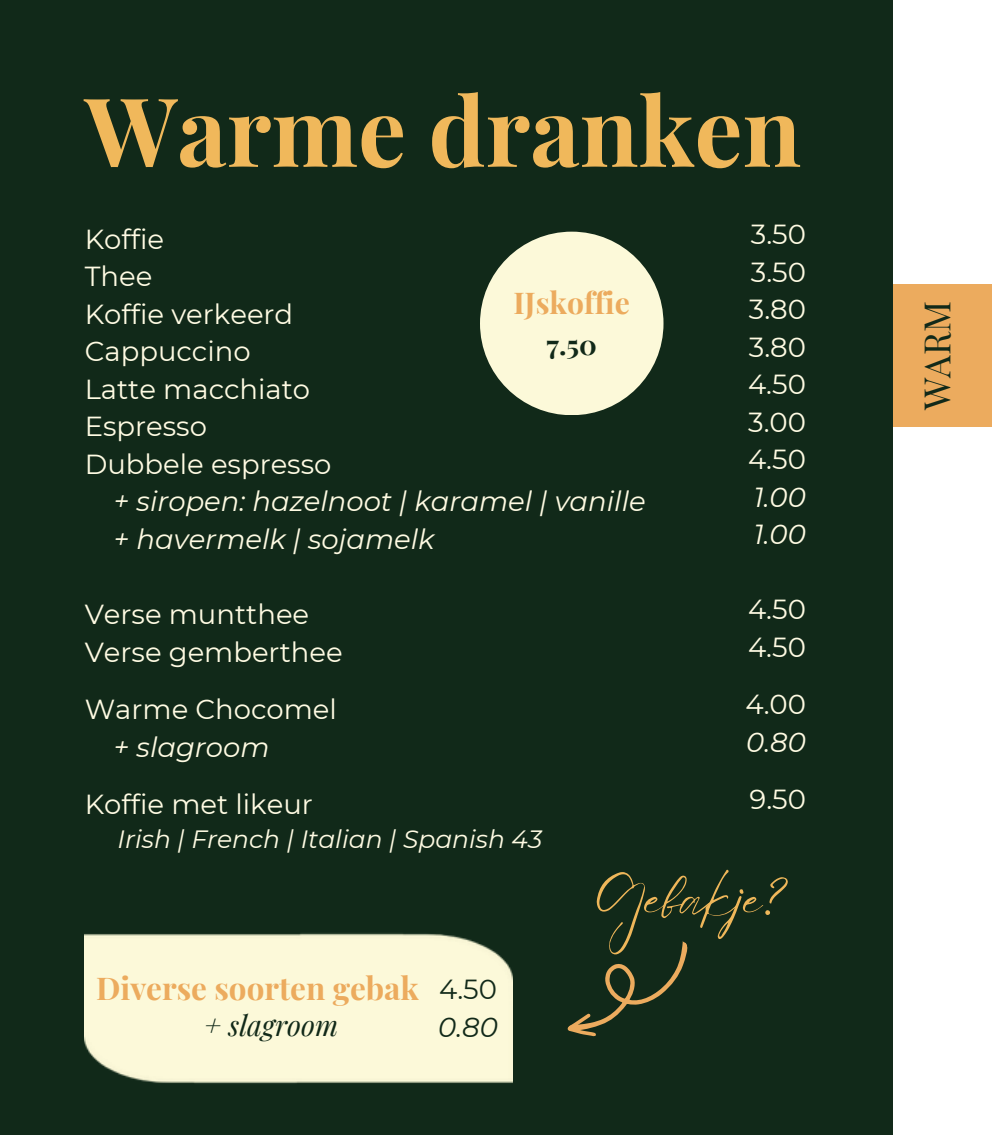
<style>
.page{position:relative;width:992px;height:1135px;background:#fff}
.page>*{position:absolute;margin:0;border:0;box-sizing:border-box;transform-origin:0 0}
.t1{font:700 95.5px "Playfair Display";color:#f0b85b}
.t2{font:55.25px "Eyesome Script";color:#efb75a}
.t3{font:35.75px "Playfair Display";color:#112919}
.t4{font:700 31.5px "Playfair Display";color:#ecab5e}
.t5{font:700 30px "Playfair Display";color:#ecab5e}
.t6{font:italic 28.5px "Playfair Display";color:#112919}
.t7{font:27.5px "Montserrat";color:#fffbe3}
.t8{font:italic 27.5px "Montserrat";color:#fffbe3}
.t9{font:700 27.5px "Playfair Display";color:#112919}
.t10{font:27.5px "Montserrat";color:#112919}
.t11{font:italic 27.5px "Montserrat";color:#112919}
.t12{font:italic 25px "Montserrat";color:#fffbe3}
</style>
<div class="page">
<div style="left:859px;top:284px;width:133px;height:143px;background:#ecab5e"></div>
<div style="left:0;top:0;width:893px;height:1134px;background:#112919"></div>
<div style="left:85px;top:933px;width:427px;height:151px;background:#fcf9d9"></div>
<div style="left:480px;top:232px;width:183px;height:183px;background:#fcf9d9;border-radius:50%"></div>
<svg style="left:567px;top:941px;width:121px;height:96px"></svg>
<p class="t1" style="left:85px;top:64px;width:718px">Warme dranken</p>
<p class="t7" style="left:85px;top:222px;width:81px">Koffie</p>
<p class="t7" style="left:85px;top:260px;width:69px">Thee</p>
<p class="t7" style="left:85px;top:297px;width:210px">Koffie verkeerd</p>
<p class="t7" style="left:85px;top:335px;width:167px">Cappuccino</p>
<p class="t7" style="left:85px;top:372px;width:227px">Latte macchiato</p>
<p class="t7" style="left:85px;top:410px;width:124px">Espresso</p>
<p class="t7" style="left:85px;top:447px;width:248px">Dubbele espresso</p>
<p class="t8" style="left:114px;top:485px;width:533px">+ siropen: hazelnoot | karamel | vanille</p>
<p class="t8" style="left:114px;top:522px;width:322px">+ havermelk | sojamelk</p>
<p class="t5" style="left:514px;top:281px;width:118px">IJskoffie</p>
<p class="t9" style="left:547px;top:325px;width:52px">7.50</p>
<p class="t7" style="left:85px;top:597px;width:226px">Verse muntthee</p>
<p class="t7" style="left:85px;top:635px;width:259px">Verse gemberthee</p>
<p class="t7" style="left:85px;top:692px;width:254px">Warme Chocomel</p>
<p class="t8" style="left:114px;top:730px;width:157px">+ slagroom</p>
<p class="t7" style="left:85px;top:787px;width:230px">Koffie met likeur</p>
<p class="t12" style="left:118px;top:823px;width:426px">Irish | French | Italian | Spanish 43</p>
<p class="t7" style="left:751px;top:217px;width:57px">3.50</p>
<p class="t7" style="left:751px;top:255px;width:57px">3.50</p>
<p class="t7" style="left:749px;top:292px;width:59px">3.80</p>
<p class="t7" style="left:749px;top:330px;width:59px">3.80</p>
<p class="t7" style="left:748px;top:367px;width:59px">4.50</p>
<p class="t7" style="left:748px;top:405px;width:59px">3.00</p>
<p class="t7" style="left:748px;top:442px;width:59px">4.50</p>
<p class="t8" style="left:754px;top:480px;width:54px">1.00</p>
<p class="t8" style="left:754px;top:517px;width:54px">1.00</p>
<p class="t7" style="left:748px;top:592px;width:59px">4.50</p>
<p class="t7" style="left:748px;top:630px;width:59px">4.50</p>
<h4 class="t7" style="left:745px;top:687px;width:62px">4.00</h4>
<p class="t8" style="left:746px;top:725px;width:61px">0.80</p>
<h5 class="t7" style="left:749px;top:782px;width:58px">9.50</h5>
<p class="t4" style="left:96px;top:965px;width:324px">Diverse soorten gebak</p>
<p class="t6" style="left:205px;top:1005px;width:135px">+ slagroom</p>
<p class="t10" style="left:439px;top:972px;width:59px">4.50</p>
<p class="t11" style="left:438px;top:1010px;width:61px">0.80</p>
<h3 class="t2" style="left:594px;top:863px;width:199px">Gebakje?</h3>
<h1 class="t3" style="left:912px;top:410px;width:111px;rotate:-90deg">WARM</h1>
</div>
